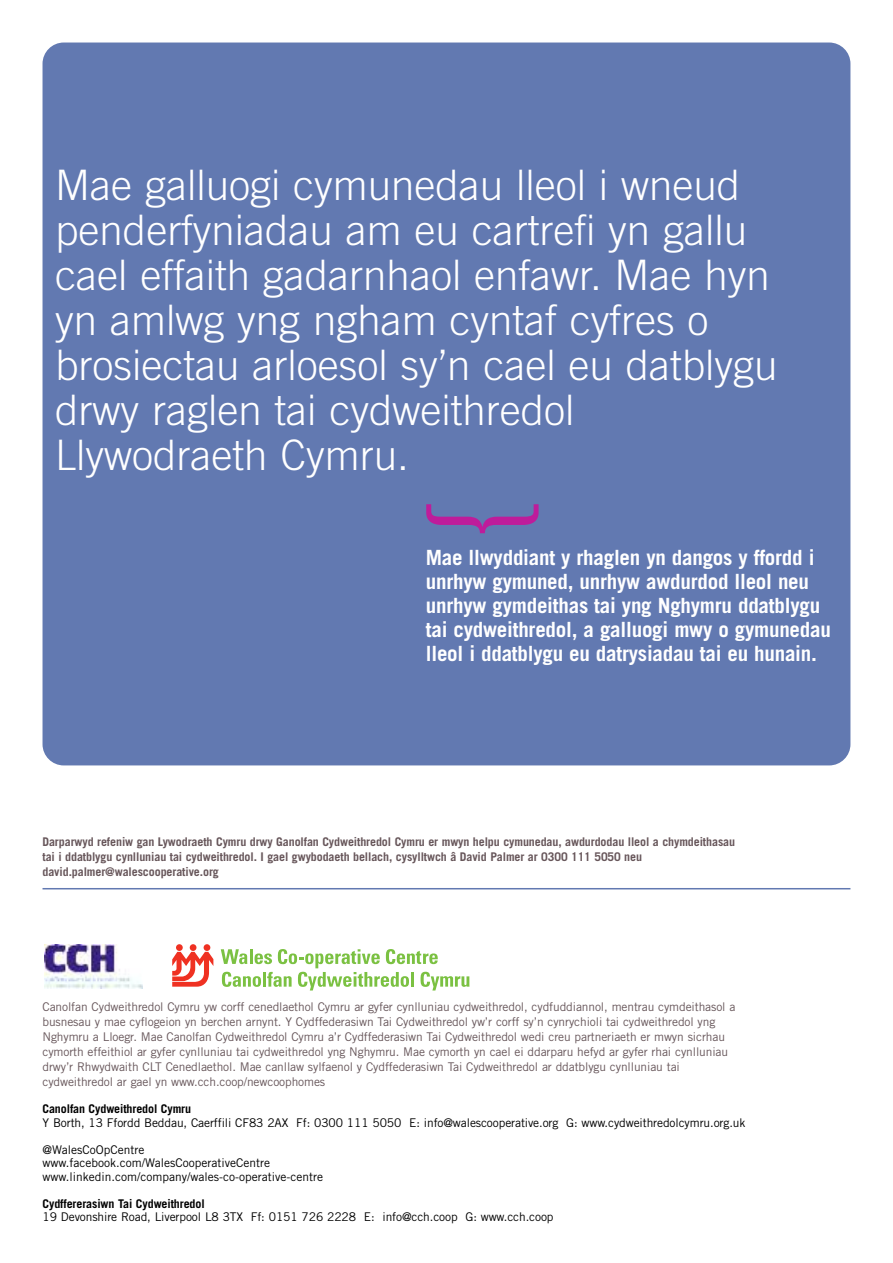
<style>
.page{position:relative;width:893px;height:1263px;background:#fff}
.page>*{position:absolute;margin:0;border:0;box-sizing:border-box;transform-origin:0 0}
.t1{font:300 138px "Trade Gothic";color:#be1c9b}
.t2{font:300 42px/45px "Trade Gothic";color:#fff}
.t3{font:700 21px/24px "Trade Gothic";letter-spacing:-.01em;color:#fff}
.t4{font:12px/15px "Trade Gothic";letter-spacing:-.01em;color:#67565a}
.t5{font:12px/13.5px "Trade Gothic";letter-spacing:-.01em;color:#000}
.t6{font:700 12px/15px "Trade Gothic";letter-spacing:-.01em;color:#67565a}
.t7{font:700 12px "Trade Gothic";letter-spacing:-.01em;color:#000}
</style>
<div class="page">
<div style="left:43px;top:43px;width:807px;height:722px;background:#6279b1;border-radius:21px"></div>
<hr style="left:43px;top:888px;width:807px;height:1px;background:#6279b1">
<div style="left:176px;top:944px;width:7px;height:7px;background:#ef3122;border-radius:50%"></div>
<div style="left:190px;top:944px;width:6px;height:7px;background:#ef3122;border-radius:50%"></div>
<div style="left:204px;top:944px;width:6px;height:7px;background:#ef3122;border-radius:50%"></div>
<svg style="left:172px;top:952px;width:41px;height:35px"></svg>
<svg style="left:221px;top:949px;width:248px;height:41px"></svg>
<img style="left:44px;top:944px;width:98px;height:44px">
<p class="t2" style="left:55px;top:167px;width:724px">Mae galluogi cymunedau lleol i wneud penderfyniadau am eu cartrefi yn gallu cael effaith gadarnhaol enfawr. Mae hyn yn amlwg yng ngham cyntaf cyfres o brosiectau arloesol sy’n cael eu datblygu drwy raglen tai cydweithredol Llywodraeth Cymru.</p>
<h1 class="t1" style="left:537px;top:493px;width:47px;rotate:90deg">}</h1>
<h3 class="t3" style="left:426px;top:548px;width:407px">Mae llwyddiant y rhaglen yn dangos y ffordd i unrhyw gymuned, unrhyw awdurdod lleol neu unrhyw gymdeithas tai yng Nghymru ddatblygu tai cydweithredol, a galluogi mwy o gymunedau lleol i ddatblygu eu datrysiadau tai eu hunain.</h3>
<p class="t6" style="left:43px;top:836px;width:694px">Darparwyd refeniw gan Lywodraeth Cymru drwy Ganolfan Cydweithredol Cymru er mwyn helpu cymunedau, awdurdodau lleol a chymdeithasau tai i ddatblygu cynlluniau tai cydweithredol. I gael gwybodaeth bellach, cysylltwch â David Palmer ar 0300 111 5050 neu david.palmer@walescooperative.org</p>
<p class="t4" style="left:42px;top:1001px;width:694px">Canolfan Cydweithredol Cymru yw corff cenedlaethol Cymru ar gyfer cynlluniau cydweithredol, cydfuddiannol, mentrau cymdeithasol a busnesau y mae cyflogeion yn berchen arnynt. Y Cydffederasiwn Tai Cydweithredol yw’r corff sy’n cynrychioli tai cydweithredol yng Nghymru a Lloegr. Mae Canolfan Cydweithredol Cymru a’r Cydffederasiwn Tai Cydweithredol wedi creu partneriaeth er mwyn sicrhau cymorth effeithiol ar gyfer cynlluniau tai cydweithredol yng Nghymru. Mae cymorth yn cael ei ddarparu hefyd ar gyfer rhai cynlluniau drwy’r Rhwydwaith CLT Cenedlaethol. Mae canllaw sylfaenol y Cydffederasiwn Tai Cydweithredol ar ddatblygu cynlluniau tai cydweithredol ar gael yn www.cch.coop/newcoophomes</p>
<p class="t7" style="left:43px;top:1104px;width:150px">Canolfan Cydweithredol Cymru</p>
<p class="t5" style="left:43px;top:1117px;width:704px">Y Borth, 13 Ffordd Beddau, Caerffili CF83 2AX Ff: 0300 111 5050 E: info@walescooperative.org G: www.cydweithredolcymru.org.uk</p>
<p class="t5" style="left:43px;top:1144px;width:282px">@WalesCoOpCentre www.facebook.com/WalesCooperativeCentre www.linkedin.com/company/wales-co-operative-centre</p>
<p class="t7" style="left:43px;top:1199px;width:164px">Cydffererasiwn Tai Cydweithredol</p>
<p class="t5" style="left:43px;top:1211px;width:513px">19 Devonshire Road, Liverpool L8 3TX Ff: 0151 726 2228 E: info@cch.coop G: www.cch.coop</p>
</div>
